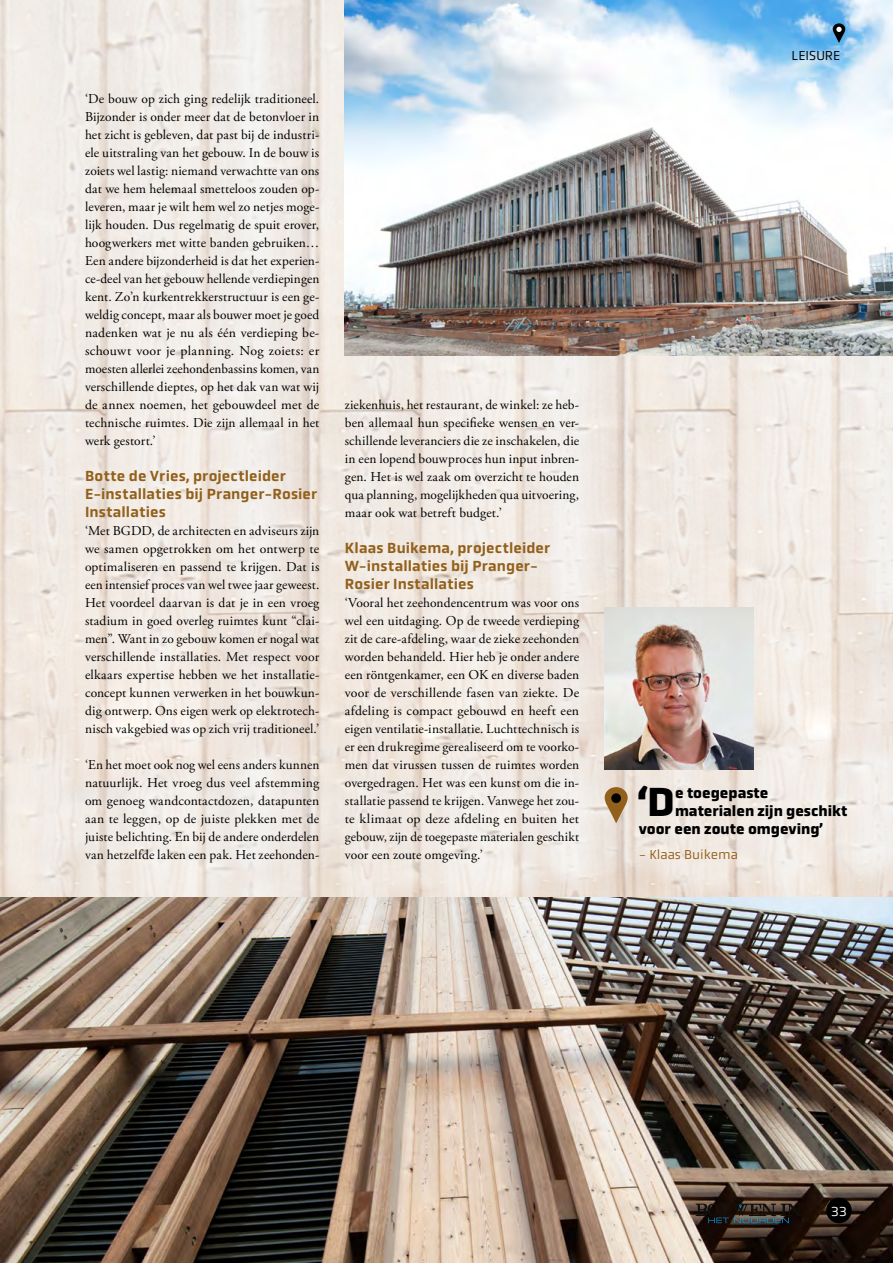
<style>
.page{position:relative;width:893px;height:1263px;background:#fff}
.page>*{position:absolute;margin:0;border:0;box-sizing:border-box;transform-origin:0 0}
.t1{font:700 41.25px "Obvia";color:#000}
.Headings{font:500 15px/18px "Obvia";letter-spacing:.01em;color:#92601b}
.t2{font:700 15px "Obvia";color:#000}
.Main_Paragraphs{font:13.5px/18px "Adobe Garamond Pro";letter-spacing:.01em;color:#000;text-align:justify}
.Quote_Name{font:13.5px "Obvia";color:#92601b}
.t3{font:13.5px "Obvia";letter-spacing:.005em;color:#000}
.t4{font:13.5px "Obvia";color:#fff}
</style>
<div class="page">
<img style="left:0;top:0;width:893px;height:897px">
<img style="left:345px;top:0;width:548px;height:355px">
<svg style="left:605px;top:787px;width:23px;height:36px"></svg>
<div style="left:611px;top:793px;width:10px;height:10px;background:#000;border-radius:50%"></div>
<img style="left:605px;top:607px;width:148px;height:162px">
<img style="left:0;top:897px;width:893px;height:366px">
<svg style="left:833px;top:23px;width:12px;height:20px"></svg>
<svg style="left:836px;top:27px;width:6px;height:5px"></svg>
<svg style="left:696px;top:1203px;width:106px;height:20px;background:#2f2b28"></svg>
<div style="left:826px;top:1198px;width:26px;height:25px;background:#000;border-radius:50%"></div>
<p class="Main_Paragraphs" style="left:85px;top:90px;width:236px">‘De bouw op zich ging redelijk traditioneel.<br>Bijzonder is onder meer dat de betonvloer in het zicht is gebleven, dat past bij de industri&shy;ële uitstraling van het gebouw. In de bouw is zoiets wel lastig: niemand verwachtte van ons dat we hem helemaal smetteloos zouden op&shy;leveren, maar je wilt hem wel zo netjes moge&shy;lijk houden. Dus regelmatig de spuit erover, hoogwerkers met witte banden gebruiken… Een andere bijzonderheid is dat het experien&shy;ce-deel van het gebouw hellende verdiepingen kent. Zo’n kurkentrekkerstructuur is een ge&shy;weldig concept, maar als bouwer moet je goed nadenken wat je nu als één verdieping be&shy;schouwt voor je planning. Nog zoiets: er moesten allerlei zeehondenbassins komen, van verschillende dieptes, op het dak van wat wij de annex noemen, het gebouwdeel met de technische ruimtes. Die zijn allemaal in het werk gestort.’</p>
<p class="Headings" style="left:85px;top:467px;width:234px">Botte de Vries, projectleider<br>E-installaties bij Pranger-Rosier<br>Installaties</p>
<p class="Main_Paragraphs" style="left:85px;top:522px;width:236px">‘Met BGDD, de architecten en adviseurs zijn we samen opgetrokken om het ontwerp te optimaliseren en passend te krijgen. Dat is een intensief proces van wel twee jaar geweest.<br>Het voordeel daarvan is dat je in een vroeg stadium in goed overleg ruimtes kunt “clai&shy;men”. Want in zo gebouw komen er nogal wat verschillende installaties. Met respect voor elkaars expertise hebben we het installatie&shy;concept kunnen verwerken in het bouwkun&shy;dig ontwerp. Ons eigen werk op elektrotech&shy;nisch vakgebied was op zich vrij traditioneel.’</p>
<p class="Main_Paragraphs" style="left:85px;top:756px;width:236px">‘En het moet ook nog wel eens anders kunnen natuurlijk. Het vroeg dus veel afstemming om genoeg wandcontactdozen, datapunten aan te leggen, op de juiste plekken met de juiste belichting. En bij de andere onderdelen van hetzelfde laken een pak. Het zeehonden-</p>
<p class="Main_Paragraphs" style="left:345px;top:396px;width:236px">ziekenhuis, het restaurant, de winkel: ze heb&shy;ben allemaal hun specifieke wensen en ver&shy;schillende leveranciers die ze inschakelen, die in een lopend bouwproces hun input inbren&shy;gen. Het is wel zaak om overzicht te houden qua planning, mogelijkheden qua uitvoering, maar ook wat betreft budget.’</p>
<p class="Headings" style="left:345px;top:539px;width:207px">Klaas Buikema, projectleider<br>W-installaties bij Pranger-<br>Rosier Installaties</p>
<p class="Main_Paragraphs" style="left:345px;top:594px;width:236px">‘Vooral het zeehondencentrum was voor ons wel een uitdaging. Op de tweede verdieping zit de care-afdeling, waar de zieke zeehonden worden behandeld. Hier heb je onder andere een röntgenkamer, een OK en diverse baden voor de verschillende fasen van ziekte. De afdeling is compact gebouwd en heeft een eigen ventilatie-installatie. Luchttechnisch is er een drukregime gerealiseerd om te voorko&shy;men dat virussen tussen de ruimtes worden overgedragen. Het was een kunst om die in&shy;stallatie passend te krijgen. Vanwege het zou&shy;te klimaat op deze afdeling en buiten het gebouw, zijn de toegepaste materialen geschikt voor een zoute omgeving.’</p>
<p class="t3" style="left:792px;top:47px;width:50px">LEISURE</p>
<p class="t1" style="left:637px;top:777px;width:40px">‘D</p>
<p class="t2" style="left:675px;top:784px;width:95px">e toegepaste</p>
<p class="t2" style="left:675px;top:802px;width:174px">materialen zijn geschikt</p>
<p class="t2" style="left:639px;top:820px;width:186px">voor een zoute omgeving’</p>
<p class="Quote_Name" style="left:639px;top:847px;width:101px">- Klaas Buikema</p>
<p class="t4" style="left:831px;top:1203px;width:17px">33</p>
</div>
